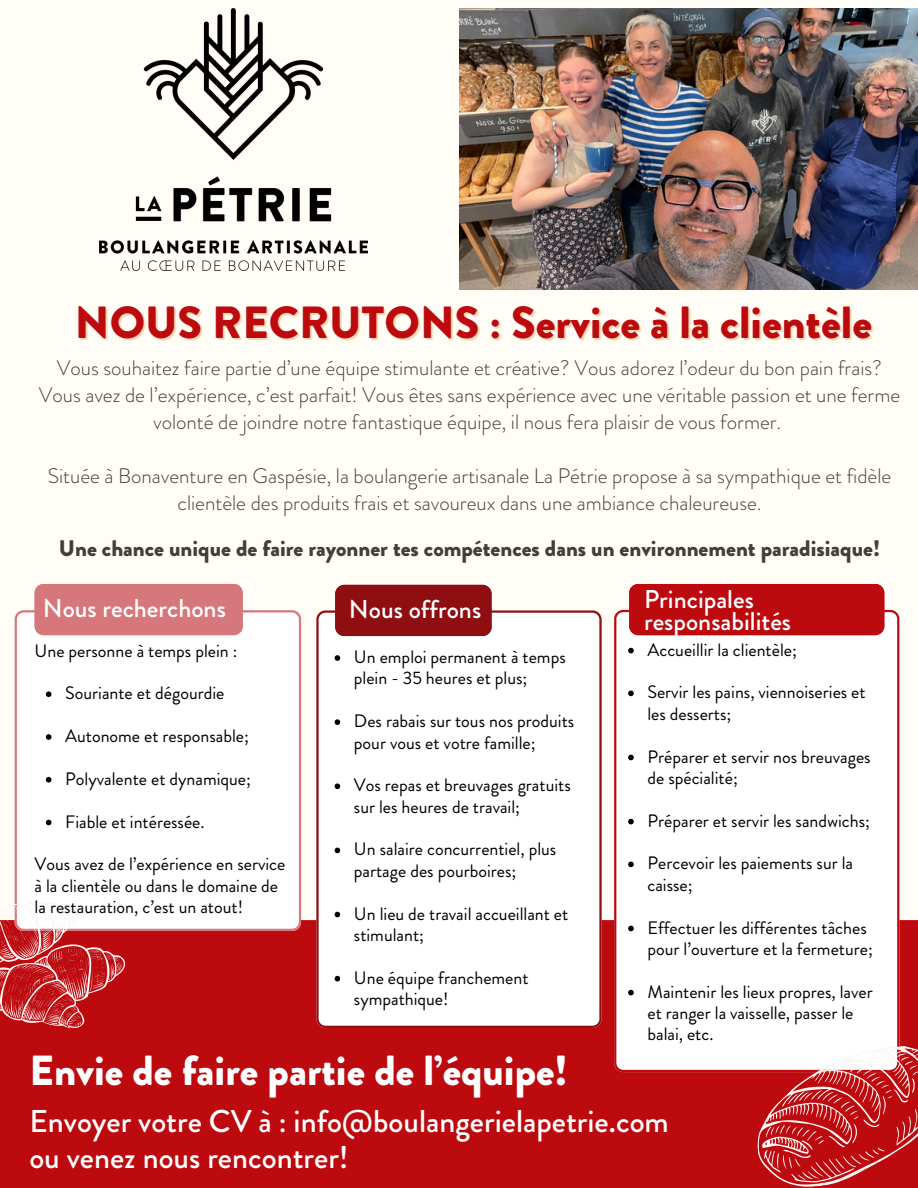
<style>
.page{position:relative;width:918px;height:1188px;background:#fffdf5}
.page>*{position:absolute;margin:0;border:0;box-sizing:border-box;transform-origin:0 0}
.t1{font:900 45px "Brandon Grotesque";color:#bc0a0f}
.t2{font:900 42px "Brandon Grotesque";color:#fff}
.t3{font:500 31.5px/36px "Brandon Grotesque";color:#fff}
.t4{font:500 25.8px/21.3px "Brandon Grotesque";color:#fff}
.t5{font:900 22.5px "Brandon Grotesque";color:#423e3a}
.t6{font:300 21px/27px "Brandon Grotesque";color:#423e3a;text-align:center}
.t7{font:18px/21.3px "Brandon Grotesque";color:#000}
</style>
<div class="page">
<div style="left:0;top:920px;width:918px;height:268px;background:#bc0a0f"></div>
<div style="left:15px;top:610px;width:286px;height:321px;background:#fff"></div>
<div style="left:316px;top:610px;width:286px;height:418px;background:#fff"></div>
<div style="left:335px;top:585px;width:157px;height:51px;background:#8f0e12"></div>
<div style="left:35px;top:584px;width:208px;height:51px;background:#d6787b"></div>
<div style="left:614px;top:610px;width:285px;height:462px;background:#fff"></div>
<div style="left:629px;top:584px;width:255px;height:51px;background:#bc0a0f"></div>
<img style="left:459px;top:9px;width:459px;height:281px">
<svg style="left:747px;top:1040px;width:171px;height:148px"></svg>
<svg style="left:0;top:901px;width:125px;height:127px"></svg>
<img style="left:99px;top:9px;width:269px;height:262px">
<svg style="left:335px;top:655px;width:5px;height:6px"></svg>
<svg style="left:335px;top:719px;width:5px;height:6px"></svg>
<svg style="left:335px;top:783px;width:5px;height:6px"></svg>
<svg style="left:335px;top:848px;width:5px;height:5px"></svg>
<svg style="left:335px;top:912px;width:5px;height:5px"></svg>
<svg style="left:335px;top:976px;width:5px;height:5px"></svg>
<svg style="left:46px;top:691px;width:5px;height:6px"></svg>
<svg style="left:46px;top:734px;width:5px;height:6px"></svg>
<svg style="left:46px;top:777px;width:5px;height:6px"></svg>
<svg style="left:46px;top:820px;width:5px;height:5px"></svg>
<svg style="left:628px;top:648px;width:6px;height:5px"></svg>
<svg style="left:628px;top:691px;width:6px;height:5px"></svg>
<svg style="left:628px;top:755px;width:6px;height:5px"></svg>
<svg style="left:628px;top:819px;width:6px;height:5px"></svg>
<svg style="left:628px;top:862px;width:6px;height:5px"></svg>
<svg style="left:628px;top:926px;width:6px;height:5px"></svg>
<svg style="left:628px;top:990px;width:6px;height:5px"></svg>
<p class="t1" style="left:75px;top:291px;width:799px">NOUS RECRUTONS : Service à la clientèle</p>
<p class="t6" style="left:39px;top:354px;width:863px">Vous souhaitez faire partie d’une équipe stimulante et créative? Vous adorez l’odeur du bon pain frais?<br>Vous avez de l’expérience, c’est parfait! Vous êtes sans expérience avec une véritable passion et une ferme volonté de joindre notre fantastique équipe, il nous fera plaisir de vous former.</p>
<p class="t6" style="left:48px;top:462px;width:845px">Située à Bonaventure en Gaspésie, la boulangerie artisanale La Pétrie propose à sa sympathique et fidèle clientèle des produits frais et savoureux dans une ambiance chaleureuse.</p>
<p class="t5" style="left:59px;top:532px;width:823px">Une chance unique de faire rayonner tes compétences dans un environnement paradisiaque!</p>
<p class="t4" style="left:43px;top:598px;width:185px">Nous recherchons</p>
<p class="t4" style="left:349px;top:599px;width:134px">Nous offrons</p>
<p class="t7" style="left:35px;top:640px;width:204px">Une personne à temps plein :</p>
<p class="t7" style="left:65px;top:683px;width:161px">Souriante et dégourdie</p>
<p class="t7" style="left:65px;top:725px;width:185px">Autonome et responsable;</p>
<p class="t7" style="left:65px;top:768px;width:187px">Polyvalente et dynamique;</p>
<p class="t7" style="left:65px;top:811px;width:141px">Fiable et intéressée.</p>
<p class="t7" style="left:35px;top:854px;width:252px">Vous avez de l’expérience en service à la clientèle ou dans le domaine de la restauration, c’est un atout!</p>
<h5 class="t7" style="left:354px;top:646px;width:213px">Un emploi permanent à temps plein - 35 heures et plus;</h5>
<h5 class="t7" style="left:354px;top:711px;width:222px">Des rabais sur tous nos produits pour vous et votre famille;</h5>
<h4 class="t7" style="left:354px;top:775px;width:218px">Vos repas et breuvages gratuits sur les heures de travail;</h4>
<h3 class="t7" style="left:354px;top:839px;width:204px">Un salaire concurrentiel, plus partage des pourboires;</h3>
<h3 class="t7" style="left:354px;top:903px;width:216px">Un lieu de travail accueillant et stimulant;</h3>
<h3 class="t7" style="left:354px;top:967px;width:176px">Une équipe franchement sympathique!</h3>
<p class="t2" style="left:29px;top:1041px;width:540px">Envie de faire partie de l’équipe!</p>
<p class="t4" style="left:644px;top:589px;width:149px">Principales responsabilités</p>
<p class="t7" style="left:647px;top:639px;width:151px">Accueillir la clientèle;</p>
<p class="t7" style="left:647px;top:682px;width:220px">Servir les pains, viennoiseries et les desserts;</p>
<p class="t7" style="left:647px;top:746px;width:225px">Préparer et servir nos breuvages de spécialité;</p>
<p class="t7" style="left:647px;top:810px;width:224px">Préparer et servir les sandwichs;</p>
<p class="t7" style="left:647px;top:853px;width:207px">Percevoir les paiements sur la caisse;</p>
<p class="t7" style="left:647px;top:917px;width:227px">Effectuer les différentes tâches pour l’ouverture et la fermeture;</p>
<p class="t7" style="left:647px;top:981px;width:227px">Maintenir les lieux propres, laver et ranger la vaisselle, passer le balai, etc.</p>
<p class="t3" style="left:29px;top:1103px;width:641px">Envoyer votre CV à : info@boulangerielapetrie.com ou venez nous rencontrer!</p>
</div>
